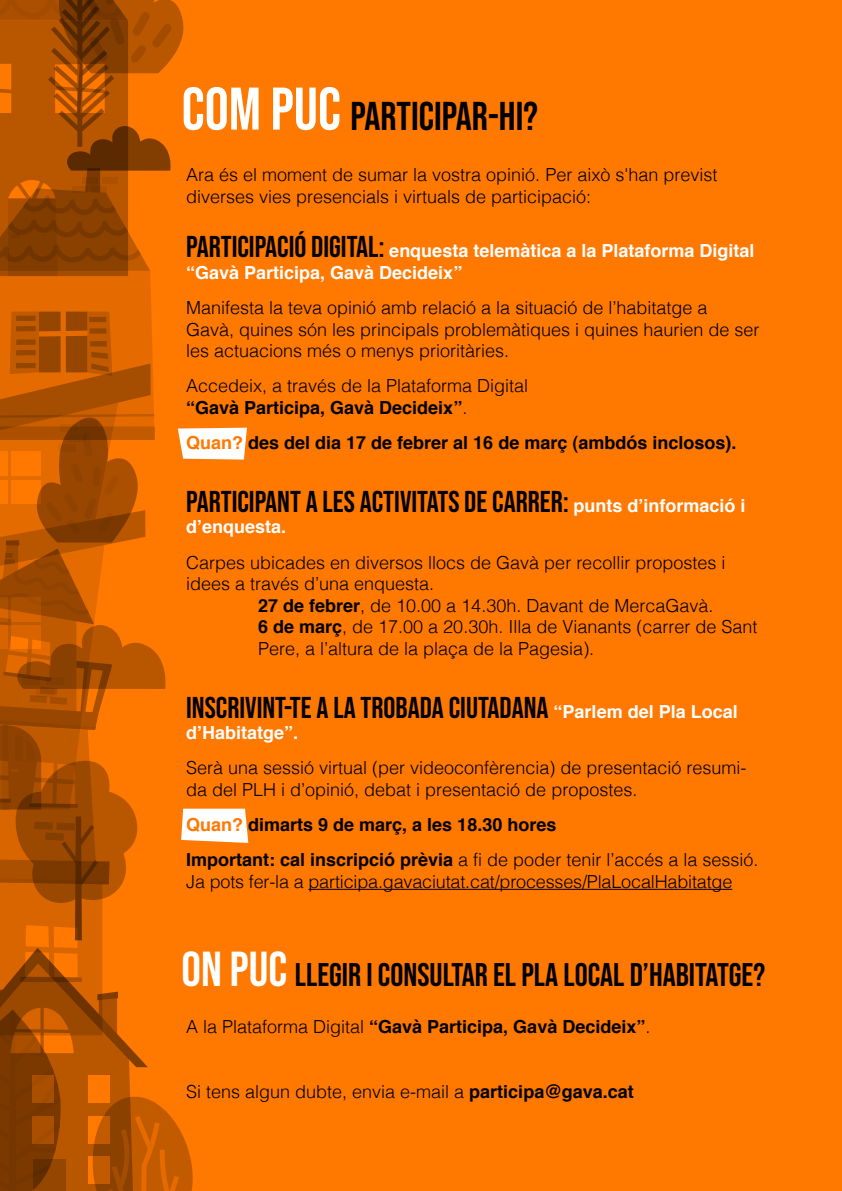
<style>
.page{position:relative;width:842px;height:1191px;background:#ff7800}
.page>*{position:absolute;margin:0;border:0;box-sizing:border-box;transform-origin:0 0}
.t1{font:40px "Bebas Neue";color:#000}
.t2{font:32.6px "Bebas Neue";color:#000}
.t3{font:30px "Bebas Neue";color:#000}
.t4{font:300 18px/21.6px "Helvetica";color:#000}
.t5{font:700 18px/35.2px "Helvetica";color:#000}
.t6{font:700 18px/21.6px "Helvetica";color:#fff}
.s1{font-size:60px;color:#fff}
.s2{font-family:"Bebas Neue";font-weight:400;font-size:30px;color:#000}
.s3{font-weight:700}
.s4{color:#ff7800}
.s5{font-family:"Helvetica";font-weight:700;font-size:18px;color:#fff}
.s6{font-weight:300}
.s7{font-size:48.8px;color:#fff}
</style>
<div class="page">
<svg style="left:0;top:0;width:248px;height:1191px"></svg>
<hr style="left:308px;top:889px;width:424px;height:1px;background:#000">
<h1 class="t1" style="left:182px;top:93px;width:358px"><span class="s1">COM PUC</span> PARTICIPAR-HI?</h1>
<p class="t4" style="left:186px;top:163px;width:533px">Ara és el moment de sumar la vostra opinió. Per això s'han previst diverses vies presencials i virtuals de participació:</p>
<p class="t6" style="left:186px;top:240px;width:570px"><span class="s2">PARTICIPACIÓ DIGITAL:</span> enquesta telemàtica a la Plataforma Digital “Gavà Participa, Gavà Decideix”</p>
<p class="t4" style="left:186px;top:295px;width:575px">Manifesta la teva opinió amb relació a la situació de l’habitatge a<br>Gavà, quines són les principals problemàtiques i quines haurien de ser les actuacions més o menys prioritàries.</p>
<p class="t4" style="left:186px;top:374px;width:344px">Accedeix, a través de la Plataforma Digital <span class="s3">“Gavà Participa, Gavà Decideix”</span>.</p>
<p class="t5" style="left:186px;top:425px;width:552px"><span class="s4">Quan?</span> des del dia 17 de febrer al 16 de març (ambdós inclosos).</p>
<h3 class="t3" style="left:186px;top:484px;width:561px">PARTICIPANT A LES ACTIVITATS DE CARRER: <span class="s5">punts d’informació i</span></h3>
<p class="t6" style="left:186px;top:516px;width:102px">d’enquesta.</p>
<p class="t4" style="left:186px;top:550px;width:541px">Carpes ubicades en diversos llocs de Gavà per recollir propostes i</p>
<p class="t4" style="left:186px;top:572px;width:250px">idees a través d’una enquesta.</p>
<p class="t4" style="left:258px;top:593px;width:457px"><span class="s3">27 de febrer</span>, de 10.00 a 14.30h. Davant de MercaGavà.</p>
<p class="t4" style="left:258px;top:615px;width:501px"><span class="s3">6 de març</span>, de 17.00 a 20.30h. Illa de Vianants (carrer de Sant</p>
<p class="t4" style="left:258px;top:636px;width:338px">Pere, a l’altura de la plaça de la Pagesia).</p>
<h3 class="t3" style="left:186px;top:690px;width:553px">INSCRIVINT-TE A LA TROBADA CIUTADANA <span class="s5">“Parlem del Pla Local</span></h3>
<p class="t6" style="left:186px;top:722px;width:114px">d’Habitatge”.</p>
<p class="t4" style="left:186px;top:756px;width:562px">Serà una sessió virtual (per videoconfèrencia) de presentació resumi&shy;da del PLH i d’opinió, debat i presentació de propostes.</p>
<p class="t5" style="left:186px;top:807px;width:574px"><span class="s4">Quan?</span> dimarts 9 de març, a les 18.30 hores<br>Important: cal inscripció prèvia <span class="s6">a fi de poder tenir l’accés a la sessió.</span></p>
<p class="t4" style="left:186px;top:869px;width:548px">Ja pots fer-la a participa.gavaciutat.cat/processes/PlaLocalHabitatge</p>
<h2 class="t2" style="left:182px;top:956px;width:585px"><span class="s7">ON PUC</span> LLEGIR I CONSULTAR EL PLA LOCAL D’HABITATGE?</h2>
<p class="t5" style="left:186px;top:1009px;width:466px"><span class="s6">A la Plataforma Digital</span> “Gavà Participa, Gavà Decideix”<span class="s6">.</span></p>
<p class="t4" style="left:186px;top:1079px;width:449px">Si tens algun dubte, envia e-mail a <span class="s3">participa@gava.cat</span></p>
</div>
